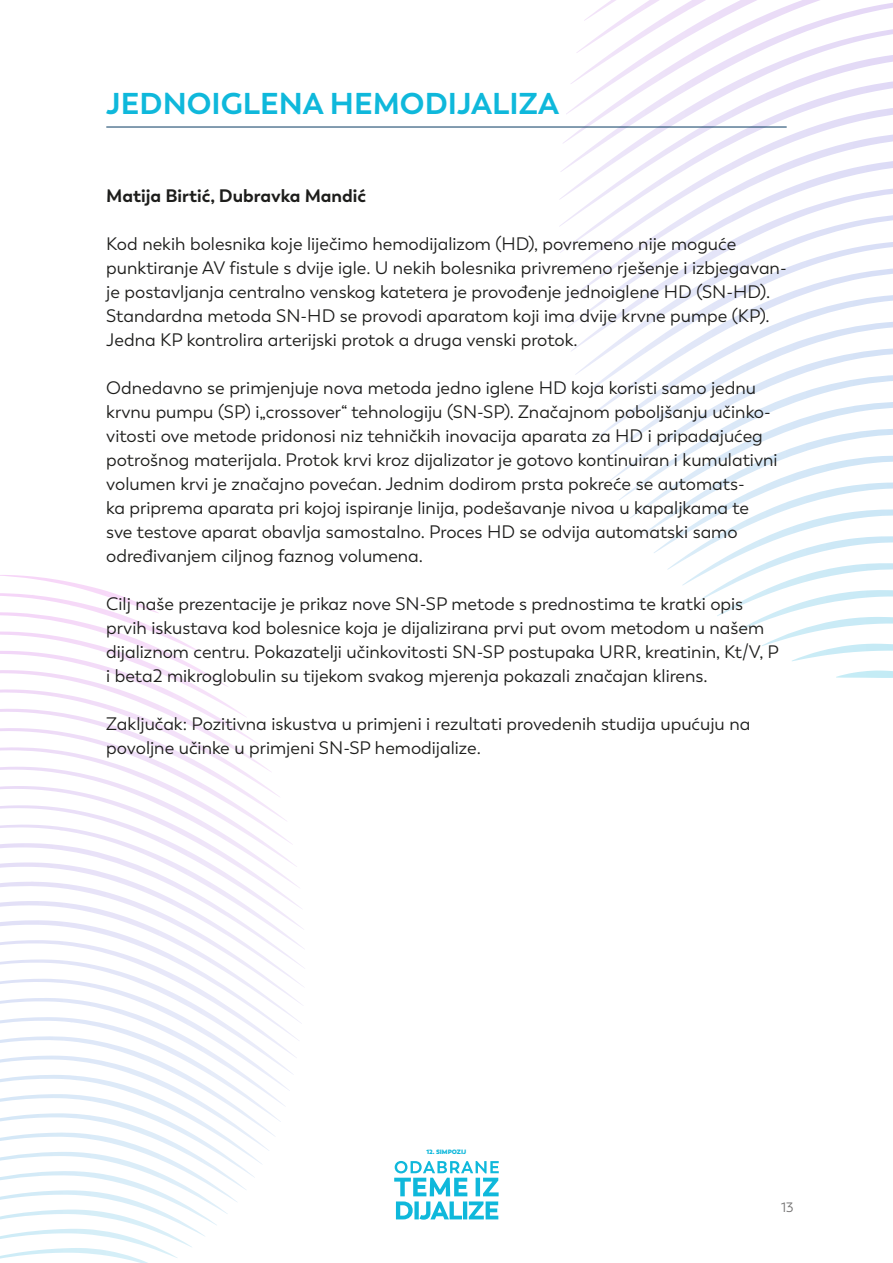
<style>
.page{position:relative;width:893px;height:1263px;background:#fff}
.page>*{position:absolute;margin:0;border:0;box-sizing:border-box;transform-origin:0 0}
.t1{font:700 30px "Trenda";color:#0fb8db}
.t2{font:18px/24px "Trenda";color:#1d1d1b}
.t3{font:700 18px "Trenda";color:#1d1d1b}
.t4{font:13.5px "Trenda";color:#706f6f}
.t5{font:800 6.3px "Trenda";color:#0fb8db}
</style>
<div class="page">
<svg style="left:0;top:575px;width:304px;height:688px"></svg>
<svg style="left:584px;top:0;width:309px;height:25px"></svg>
<svg style="left:579px;top:25px;width:314px;height:26px"></svg>
<svg style="left:559px;top:51px;width:334px;height:176px"></svg>
<svg style="left:560px;top:78px;width:333px;height:175px"></svg>
<svg style="left:561px;top:105px;width:332px;height:173px"></svg>
<svg style="left:564px;top:132px;width:329px;height:171px"></svg>
<svg style="left:567px;top:159px;width:326px;height:169px"></svg>
<svg style="left:570px;top:186px;width:323px;height:165px"></svg>
<svg style="left:575px;top:214px;width:318px;height:161px"></svg>
<svg style="left:580px;top:240px;width:313px;height:157px"></svg>
<svg style="left:586px;top:267px;width:307px;height:152px"></svg>
<svg style="left:593px;top:294px;width:300px;height:384px"></svg>
<svg style="left:394px;top:1161px;width:105px;height:59px"></svg>
<hr style="left:106px;top:127px;width:681px;height:1px;background:#083b62">
<h1 class="t1" style="left:106px;top:85px;width:454px">JEDNOIGLENA HEMODIJALIZA</h1>
<p class="t3" style="left:106px;top:184px;width:261px">Matija Birtić, Dubravka Mandić</p>
<p class="t2" style="left:106px;top:232px;width:682px">Kod nekih bolesnika koje liječimo hemodijalizom (HD), povremeno nije moguće punktiranje AV fistule s dvije igle. U nekih bolesnika privremeno rješenje i izbjegavan&shy;je postavljanja centralno venskog katetera je provođenje jednoiglene HD (SN-HD).<br>Standardna metoda SN-HD se provodi aparatom koji ima dvije krvne pumpe (KP).<br>Jedna KP kontrolira arterijski protok a druga venski protok.</p>
<p class="t2" style="left:106px;top:376px;width:673px">Odnedavno se primjenjuje nova metoda jedno iglene HD koja koristi samo jednu krvnu pumpu (SP) i„crossover“ tehnologiju (SN-SP). Značajnom poboljšanju učinko&shy;vitosti ove metode pridonosi niz tehničkih inovacija aparata za HD i pripadajućeg potrošnog materijala. Protok krvi kroz dijalizator je gotovo kontinuiran i kumulativni volumen krvi je značajno povećan. Jednim dodirom prsta pokreće se automats-<br>ka priprema aparata pri kojoj ispiranje linija, podešavanje nivoa u kapaljkama te sve testove aparat obavlja samostalno. Proces HD se odvija automatski samo određivanjem ciljnog faznog volumena.</p>
<p class="t2" style="left:106px;top:592px;width:674px">Cilj naše prezentacije je prikaz nove SN-SP metode s prednostima te kratki opis prvih iskustava kod bolesnice koja je dijalizirana prvi put ovom metodom u našem dijaliznom centru. Pokazatelji učinkovitosti SN-SP postupaka URR, kreatinin, Kt/V, P i beta2 mikroglobulin su tijekom svakog mjerenja pokazali značajan klirens.</p>
<p class="t2" style="left:106px;top:712px;width:646px">Zaključak: Pozitivna iskustva u primjeni i rezultati provedenih studija upućuju na povoljne učinke u primjeni SN-SP hemodijalize.</p>
<p class="t5" style="left:426px;top:1148px;width:41px">12. SIMPOZIJ</p>
<p class="t4" style="left:781px;top:1200px;width:14px">13</p>
</div>
